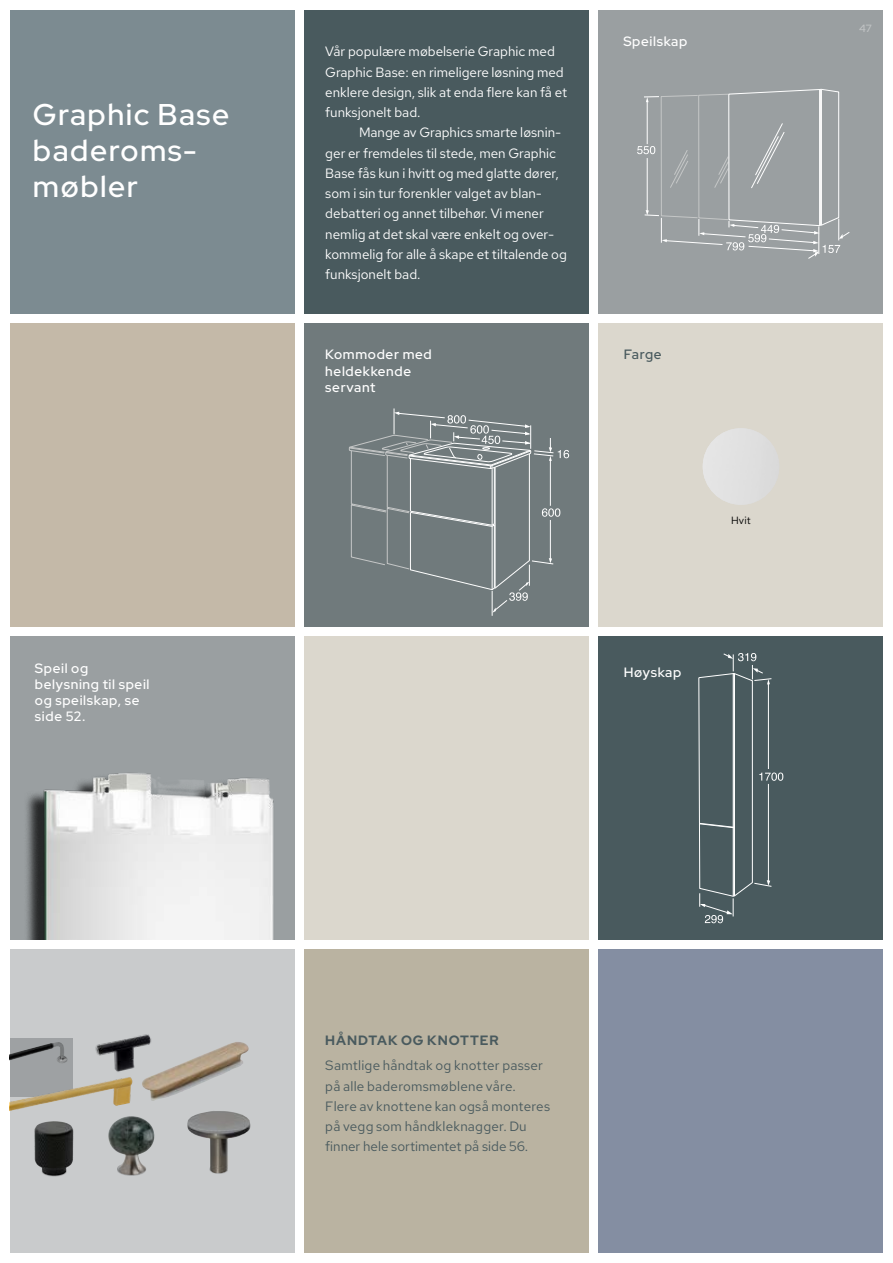
<style>
.page{position:relative;width:893px;height:1263px;background:#fff}
.page>*{position:absolute;margin:0;border:0;box-sizing:border-box;transform-origin:0 0}
.t1{font:500 30px/36px "Red Hat Display";letter-spacing:.05em;color:#fff}
.t2{font:13.5px/20.2px "Red Hat Text";color:#fff}
.t3{font:13.5px/20.2px "Red Hat Text";letter-spacing:.015em;color:#495a5e}
.t4{font:500 13.5px/16.2px "Red Hat Display";letter-spacing:.05em;color:#fff}
.t5{font:700 13.5px "Red Hat Display";letter-spacing:.07em;color:#495a5e}
.t6{font:500 13.5px "Red Hat Display";letter-spacing:.035em;color:#495a5e}
.t7{font:10.5px "Red Hat Text";color:#000}
.t8{font:500 10.5px "Red Hat Display";color:#bfc2c3}
</style>
<div class="page">
<div style="left:10px;top:10px;width:284px;height:303px;background:#7c8b91"></div>
<div style="left:304px;top:10px;width:285px;height:303px;background:#495a5e"></div>
<div style="left:304px;top:636px;width:285px;height:304px;background:#dbd7cd"></div>
<div style="left:304px;top:323px;width:285px;height:304px;background:#707a7c"></div>
<svg style="left:349px;top:408px;width:220px;height:208px"></svg>
<div style="left:10px;top:323px;width:284px;height:304px;background:#c4b9a8"></div>
<div style="left:598px;top:10px;width:285px;height:303px;background:#9a9fa1"></div>
<svg style="left:637px;top:89px;width:213px;height:170px"></svg>
<hr style="left:819px;top:89px;width:1px;height:136px;background:#fff">
<hr style="left:820px;top:89px;width:1px;height:136px;background:#fff">
<hr style="left:821px;top:89px;width:1px;height:136px;background:#fff">
<div style="left:10px;top:949px;width:284px;height:304px;background:#c9cbcc"></div>
<img style="left:70px;top:1077px;width:59px;height:13px">
<img style="left:88px;top:1034px;width:63px;height:47px">
<img style="left:141px;top:1042px;width:108px;height:59px">
<div style="left:209px;top:1165px;width:19px;height:9px;background:#000;opacity:.4"></div>
<img style="left:187px;top:1111px;width:64px;height:62px">
<div style="left:41px;top:1165px;width:26px;height:12px;background:#000;opacity:.4"></div>
<img style="left:34px;top:1122px;width:39px;height:54px">
<div style="left:117px;top:1162px;width:30px;height:14px;background:#000;opacity:.4"></div>
<svg style="left:118px;top:1163px;width:28px;height:12px"></svg>
<img style="left:108px;top:1116px;width:31px;height:59px">
<div style="left:56px;top:1055px;width:12px;height:8px;background:#000;opacity:.4"></div>
<img style="left:10px;top:1042px;width:57px;height:21px">
<div style="left:304px;top:949px;width:285px;height:304px;background:#bab3a1"></div>
<div style="left:599px;top:323px;width:284px;height:304px;background:#dbd7cd"></div>
<div style="left:598px;top:636px;width:285px;height:304px;background:#495a5e"></div>
<svg style="left:698px;top:653px;width:85px;height:270px"></svg>
<div style="left:598px;top:949px;width:285px;height:304px;background:#848ea2"></div>
<div style="left:10px;top:636px;width:284px;height:304px;background:#9a9fa1"></div>
<div style="left:703px;top:428px;width:76px;height:77px;background:#e0e0e0;border-radius:38px"></div>
<img style="left:26px;top:773px;width:248px;height:167px">
<h1 class="t1" style="left:33px;top:96px;width:198px">Graphic Base baderoms&shy;møbler</h1>
<p class="t4" style="left:35px;top:659px;width:116px">Speil og belysning til speil og speilskap, se side 52.</p>
<p class="t2" style="left:325px;top:41px;width:243px">Vår populære møbelserie Graphic med Graphic Base: en rimeligere løsning med enklere design, slik at enda flere kan få et funksjonelt bad.</p>
<p class="t2" style="left:325px;top:122px;width:243px;text-indent:34px">Mange av Graphics smarte løsnin&shy;ger er fremdeles til stede, men Graphic Base fås kun i hvitt og med glatte dører, som i sin tur forenkler valget av blan&shy;debatteri og annet tilbehør. Vi mener nemlig at det skal være enkelt og over&shy;kommelig for alle å skape et tiltalende og funksjonelt bad.</p>
<p class="t4" style="left:623px;top:33px;width:66px">Speilskap</p>
<p class="t4" style="left:325px;top:346px;width:108px">Kommoder med heldekkende servant</p>
<p class="t6" style="left:624px;top:346px;width:39px">Farge</p>
<p class="t7" style="left:731px;top:513px;width:21px">Hvit</p>
<p class="t4" style="left:624px;top:664px;width:59px">Høyskap</p>
<p class="t8" style="left:859px;top:21px;width:14px">47</p>
<p class="t5" style="left:325px;top:1031px;width:175px">HÅNDTAK OG KNOTTER</p>
<p class="t3" style="left:325px;top:1055px;width:226px">Samtlige håndtak og knotter passer på alle baderomsmøblene våre.<br>Flere av knottene kan også monteres på vegg som håndkleknagger. Du finner hele sortimentet på side 56.</p>
</div>
